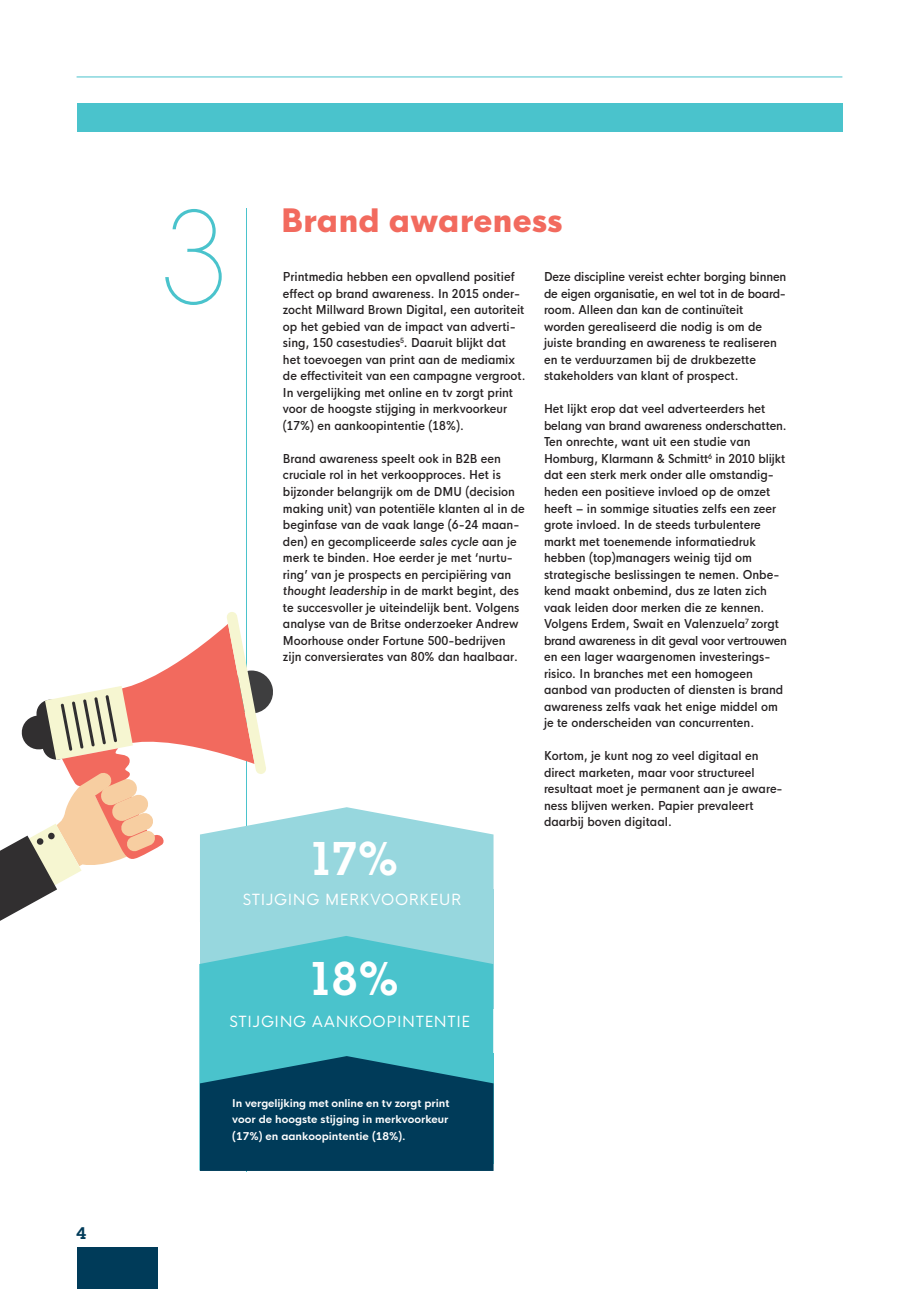
<style>
.page{position:relative;width:919px;height:1289px;background:#fff}
.page>*{position:absolute;margin:0;border:0;box-sizing:border-box;transform-origin:0 0}
.t1{font:200 137.25px "Lubalin Graph EF";color:#4ac3cc}
.t2{font:600 49.5px "Lubalin Graph EF";color:#fff}
.t3{font:800 31.5px "HK Nova";color:#f26a5e}
.t4{font:600 16.5px "Lubalin Graph";color:#003b59}
.t5{font:15px "HK Nova";letter-spacing:.04em;color:#fff}
.t6{font:500 condensed 12px/16.5px "HK Nova";color:#231f20}
.t7{font:700 10.5px/16.5px "HK Nova";color:#fff;text-align:justify}
</style>
<div class="page">
<hr style="left:246px;top:208px;width:1px;height:963px;background:#4ac3cc">
<svg style="left:0;top:612px;width:493px;height:309px"></svg>
<div style="left:37px;top:838px;width:7px;height:7px;background:#312f30;border-radius:3px"></div>
<div style="left:48px;top:832px;width:7px;height:7px;background:#312f30;border-radius:3px"></div>
<div style="left:77px;top:103px;width:765px;height:29px;background:#4ac3cc"></div>
<hr style="left:77px;top:77px;width:765px;height:1px;background:#4ac3cc">
<div style="left:200px;top:889px;width:293px;height:119px;background:#97d7de"></div>
<svg style="left:199px;top:936px;width:294px;height:234px;background:#53c5ce"></svg>
<svg style="left:200px;top:1056px;width:293px;height:114px;background:#084b66"></svg>
<div style="left:77px;top:1247px;width:80px;height:41px;background:#003b59"></div>
<h3 class="t4" style="left:77px;top:1221px;width:11px">4</h3>
<h1 class="t1" style="left:157px;top:182px;width:75px">3</h1>
<h3 class="t3" style="left:281px;top:193px;width:283px">Brand awareness</h3>
<p class="t6" style="left:283px;top:267px;width:244px">Printmedia hebben een opvallend positief effect op brand awareness. In 2015 onder&shy;zocht Millward Brown Digital, een autoriteit op het gebied van de impact van adverti&shy;sing, 150 casestudies<sup>5</sup>. Daaruit blijkt dat het toevoegen van print aan de mediamix de effectiviteit van een campagne vergroot.<br>In vergelijking met online en tv zorgt print voor de hoogste stijging in merkvoorkeur (17%) en aankoopintentie (18%).</p>
<p class="t6" style="left:283px;top:449px;width:243px">Brand awareness speelt ook in B2B een cruciale rol in het verkoopproces. Het is bijzonder belangrijk om de DMU (decision making unit) van potentiële klanten al in de beginfase van de vaak lange (6-24 maan&shy;den) en gecompliceerde sales cycle aan je merk te binden. Hoe eerder je met ‘nurtu&shy;ring’ van je prospects en percipiëring van thought leadership in de markt begint, des te succesvoller je uiteindelijk bent. Volgens analyse van de Britse onderzoeker Andrew Moorhouse onder Fortune 500-bedrijven zijn conversierates van 80% dan haalbaar.</p>
<h2 class="t2" style="left:307px;top:828px;width:93px">17%</h2>
<p class="t5" style="left:243px;top:886px;width:220px">STIJGING MERKVOORKEUR</p>
<p class="t6" style="left:544px;top:267px;width:244px">Deze discipline vereist echter borging binnen de eigen organisatie, en wel tot in de board - room. Alleen dan kan de continuïteit worden gerealiseerd die nodig is om de juiste branding en awareness te realiseren en te verduurzamen bij de drukbezette stakeholders van klant of prospect.</p>
<p class="t6" style="left:544px;top:399px;width:244px">Het lijkt erop dat veel adverteerders het belang van brand awareness onderschatten.<br>Ten onrechte, want uit een studie van Homburg, Klarmann &amp; Schmitt<sup>6</sup> in 2010 blijkt dat een sterk merk onder alle omstandig&shy;heden een positieve invloed op de omzet heeft – in sommige situaties zelfs een zeer grote invloed. In de steeds turbulentere markt met toenemende informatiedruk hebben (top)managers weinig tijd om strategische beslissingen te nemen. Onbe&shy;kend maakt onbemind, dus ze laten zich vaak leiden door merken die ze kennen.<br>Volgens Erdem, Swait en Valenzuela<sup>7</sup> zorgt brand awareness in dit geval voor vertrouwen en een lager waargenomen investerings&shy;risico. In branches met een homogeen aanbod van producten of diensten is brand awareness zelfs vaak het enige middel om je te onderscheiden van concurrenten.</p>
<p class="t6" style="left:544px;top:746px;width:240px">Kortom, je kunt nog zo veel digitaal en direct marketen, maar voor structureel resultaat moet je permanent aan je aware&shy;ness blijven werken. Papier prevaleert daarbij boven digitaal.</p>
<h2 class="t2" style="left:306px;top:948px;width:94px">18%</h2>
<p class="t5" style="left:230px;top:1008px;width:242px">STIJGING AANKOOPINTENTIE</p>
<p class="t7" style="left:232px;top:1093px;width:219px">In vergelijking met online en tv zorgt print voor de hoogste stijging in merkvoorkeur (17%) en aankoop intentie (18%).</p>
</div>
